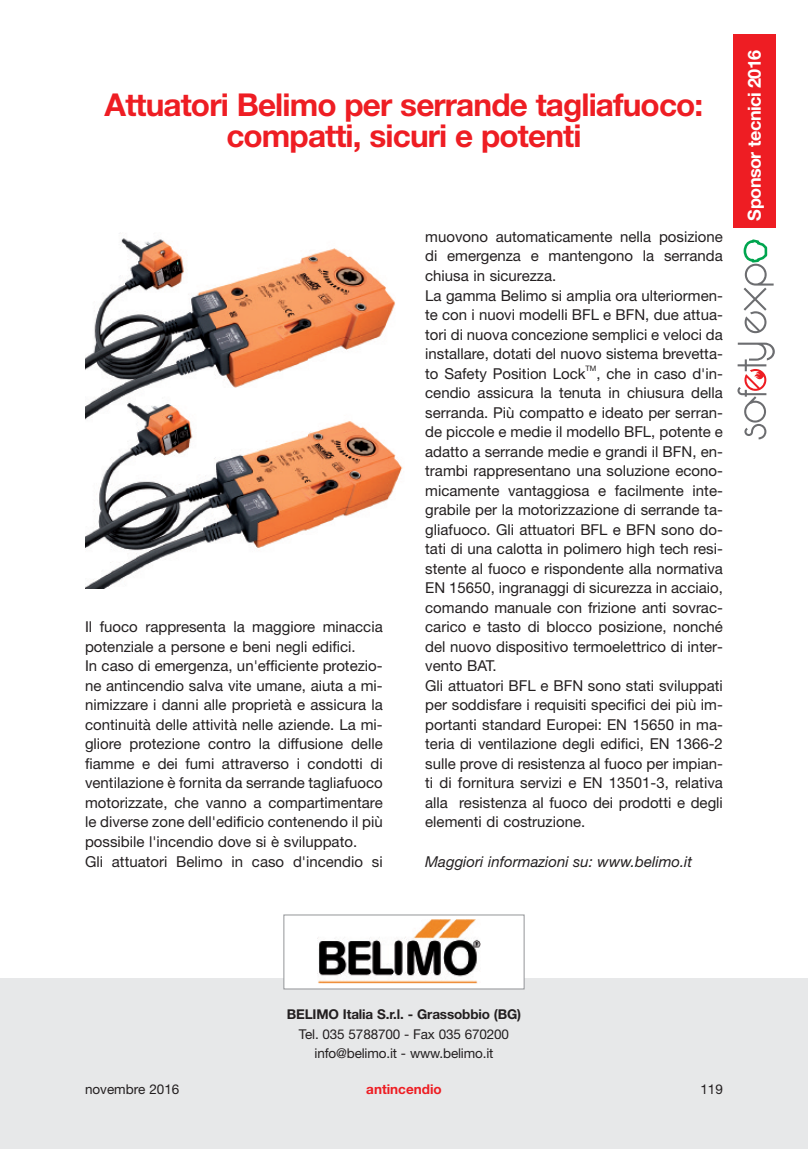
<style>
.page{position:relative;width:808px;height:1149px;background:#fff}
.page>*{position:absolute;margin:0;border:0;box-sizing:border-box;transform-origin:0 0}
.t1{font:700 31.5px/31.5px "Helvetica Neue";letter-spacing:-.03em;color:#ee1d23;text-align:center}
.t2{font:700 18px "Helvetica Neue";letter-spacing:-.03em;color:#fff}
.t3{font:15px/19.5px "Helvetica Neue";color:#231f20}
.t4{font:italic 15px "Helvetica Neue";color:#231f20}
.t5{font:13.5px/19.5px "Helvetica Neue";letter-spacing:-.01em;color:#231f20;text-align:center}
.t6{font:700 13.5px "Helvetica Neue";letter-spacing:-.01em;color:#231f20}
.t7{font:700 13.5px "Helvetica Neue";color:#ee1d23}
.t8{font:7.5px "Helvetica Neue";color:#231f20}
</style>
<div class="page">
<div style="left:1px;top:978px;width:807px;height:170px;background:#e7e8e9"></div>
<div style="left:284px;top:915px;width:240px;height:73px;background:#fff"></div>
<img style="left:317px;top:919px;width:164px;height:64px">
<div style="left:283px;top:914px;width:241px;height:75px;border:1px solid #939598"></div>
<div style="left:733px;top:34px;width:42px;height:193px;background:#ee1d23"></div>
<svg style="left:743px;top:239px;width:31px;height:94px"></svg>
<svg style="left:737px;top:342px;width:38px;height:97px"></svg>
<img style="left:85px;top:233px;width:318px;height:355px">
<h1 class="t1" style="left:105px;top:88px;width:600px">Attuatori Belimo per serrande tagliafuoco: compatti, sicuri e potenti</h1>
<p class="t3" style="left:85px;top:616px;width:299px">Il fuoco rappresenta la maggiore minaccia potenziale a persone e beni negli edifici.<br>In caso di emergenza, un'efficiente protezio&shy;ne antincendio salva vite umane, aiuta a mi&shy;nimizzare i danni alle proprietà e assicura la continuità delle attività nelle aziende. La mi&shy;gliore protezione contro la diffusione delle fiamme e dei fumi attraverso i condotti di ventilazione è fornita da serrande tagliafuoco motorizzate, che vanno a compartimentare le diverse zone dell'edificio contenendo il più possibile l'incendio dove si è sviluppato.<br>Gli attuatori Belimo in caso d'incendio si</p>
<p class="t3" style="left:425px;top:226px;width:299px">muovono automaticamente nella posizione di emergenza e mantengono la serranda chiusa in sicurezza.<br>La gamma Belimo si amplia ora ulteriormen&shy;te con i nuovi modelli BFL e BFN, due attua&shy;tori di nuova concezione semplici e veloci da installare, dotati del nuovo sistema brevetta&shy;to Safety Position Lock</p>
<p class="t8" style="left:586px;top:364px;width:12px">TM</p>
<p class="t3" style="left:425px;top:363px;width:299px;text-indent:171px">, che in caso d'in&shy;cendio assicura la tenuta in chiusura della serranda. Più compatto e ideato per serran&shy;de piccole e medie il modello BFL, potente e adatto a serrande medie e grandi il BFN, en&shy;trambi rappresentano una soluzione econo&shy;micamente vantaggiosa e facilmente inte&shy;grabile per la motorizzazione di serrande ta&shy;gliafuoco. Gli attuatori BFL e BFN sono do&shy;tati di una calotta in polimero high tech resi&shy;stente al fuoco e rispondente alla normativa EN 15650, ingranaggi di sicurezza in acciaio, comando manuale con frizione anti sovrac&shy;carico e tasto di blocco posizione, nonché del nuovo dispositivo termoelettrico di inter&shy;vento BAT.<br>Gli attuatori BFL e BFN sono stati sviluppati per soddisfare i requisiti specifici dei più im&shy;portanti standard Europei: EN 15650 in ma&shy;teria di ventilazione degli edifici, EN 1366-2 sulle prove di resistenza al fuoco per impian&shy;ti di fornitura servizi e EN 13501-3, relativa alla resistenza al fuoco dei prodotti e degli elementi di costruzione.</p>
<p class="t4" style="left:425px;top:851px;width:269px">Maggiori informazioni su: www.belimo.it</p>
<p class="t2" style="left:743px;top:220px;width:172px;rotate:-90deg">Sponsor tecnici 2016</p>
<p class="t6" style="left:287px;top:1005px;width:236px">BELIMO Italia S.r.l. - Grassobbio (BG)</p>
<p class="t5" style="left:299px;top:1023px;width:212px">Tel. 035 5788700 - Fax 035 670200 info@belimo.it - www.belimo.it</p>
<p class="t5" style="left:85px;top:1078px;width:96px">novembre 2016</p>
<p class="t7" style="left:366px;top:1080px;width:77px">antincendio</p>
<p class="t5" style="left:700px;top:1078px;width:24px">119</p>
</div>
